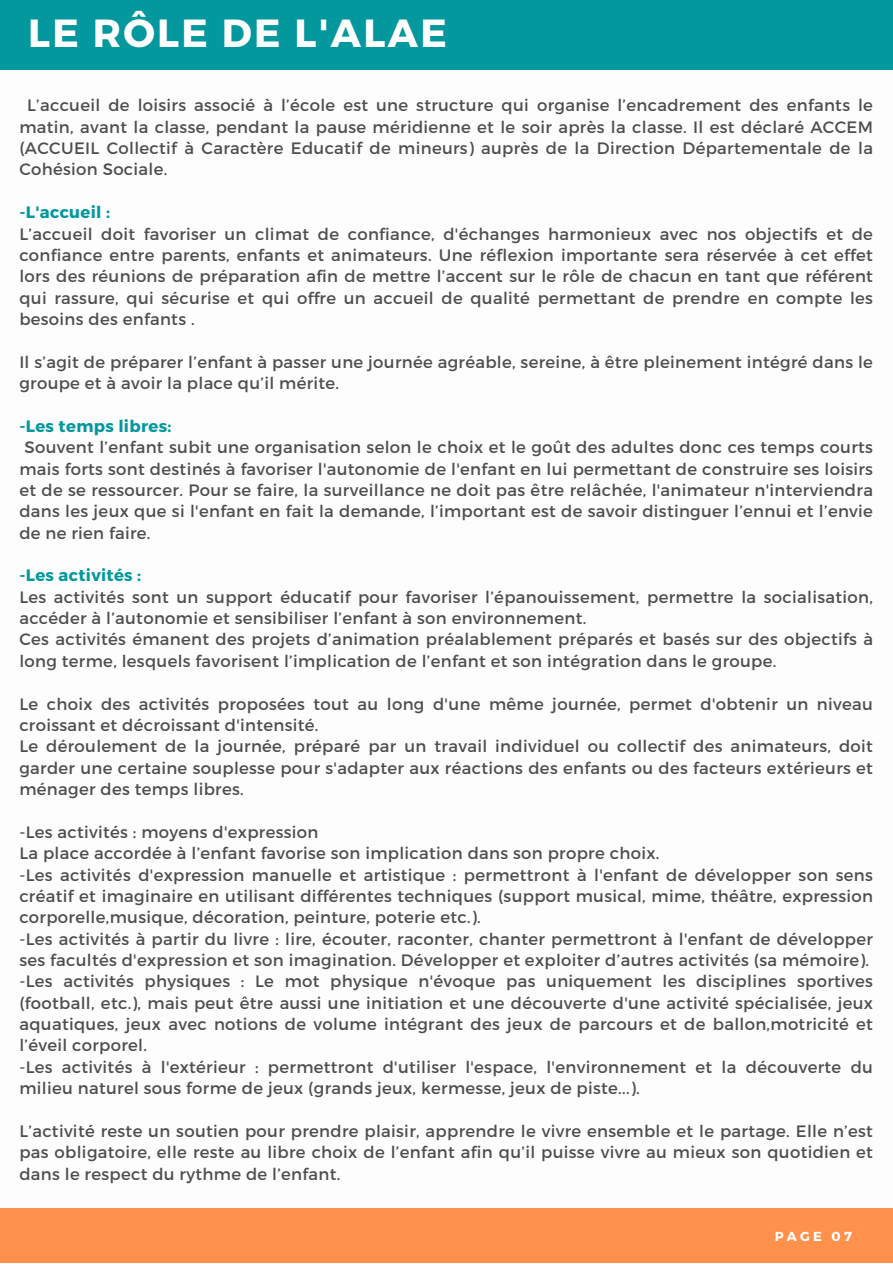
<style>
.page{position:relative;width:893px;height:1264px;background:#fff}
.page>*{position:absolute;margin:0;border:0;box-sizing:border-box;transform-origin:0 0}
.t1{font:700 39.15px "Montserrat";letter-spacing:.06em;color:#fff}
.t2{font:16.5px/21.3px "Montserrat";letter-spacing:.02em;color:#4e4e4e;text-align:justify}
.t3{font:700 16.5px "Montserrat";letter-spacing:.02em;color:#03989e}
.t4{font:700 13.05px "Montserrat";letter-spacing:.25em;color:#fff}
</style>
<div class="page">
<div style="left:0;top:0;width:892px;height:70px;background:#03989e"></div>
<div style="left:0;top:1208px;width:892px;height:54px;background:#ff914d"></div>
<p class="t1" style="left:28px;top:8px;width:420px">LE RÔLE DE L'ALAE</p>
<p class="t2" style="left:19px;top:94px;width:855px;text-indent:8px">L’accueil de loisirs associé à l’école est une structure qui organise l’encadrement des enfants le matin, avant la classe, pendant la pause méridienne et le soir après la classe. Il est déclaré ACCEM (ACCUEIL Collectif à Caractère Educatif de mineurs) auprès de la Direction Départementale de la Cohésion Sociale.</p>
<p class="t3" style="left:19px;top:201px;width:92px">-L'accueil :</p>
<p class="t2" style="left:19px;top:222px;width:855px">L’accueil doit favoriser un climat de confiance, d'échanges harmonieux avec nos objectifs et de confiance entre parents, enfants et animateurs. Une réflexion importante sera réservée à cet effet lors des réunions de préparation afin de mettre l’accent sur le rôle de chacun en tant que référent qui rassure, qui sécurise et qui offre un accueil de qualité permettant de prendre en compte les besoins des enfants .</p>
<p class="t2" style="left:19px;top:350px;width:855px">Il s’agit de préparer l’enfant à passer une journée agréable, sereine, à être pleinement intégré dans le groupe et à avoir la place qu’il mérite.</p>
<p class="t3" style="left:19px;top:415px;width:153px">-Les temps libres:</p>
<p class="t2" style="left:19px;top:436px;width:855px;text-indent:5px">Souvent l’enfant subit une organisation selon le choix et le goût des adultes donc ces temps courts mais forts sont destinés à favoriser l'autonomie de l'enfant en lui permettant de construire ses loisirs et de se ressourcer. Pour se faire, la surveillance ne doit pas être relâchée, l'animateur n'interviendra dans les jeux que si l'enfant en fait la demande, l’important est de savoir distinguer l’ennui et l’envie de ne rien faire.</p>
<p class="t3" style="left:19px;top:564px;width:123px">-Les activités :</p>
<p class="t2" style="left:19px;top:585px;width:855px">Les activités sont un support éducatif pour favoriser l’épanouissement, permettre la socialisation, accéder à l’autonomie et sensibiliser l’enfant à son environnement.</p>
<p class="t2" style="left:19px;top:628px;width:855px">Ces activités émanent des projets d’animation préalablement préparés et basés sur des objectifs à long terme, lesquels favorisent l’implication de l’enfant et son intégration dans le groupe.</p>
<p class="t2" style="left:19px;top:692px;width:855px">Le choix des activités proposées tout au long d'une même journée, permet d'obtenir un niveau croissant et décroissant d'intensité.</p>
<p class="t2" style="left:19px;top:735px;width:855px">Le déroulement de la journée, préparé par un travail individuel ou collectif des animateurs, doit garder une certaine souplesse pour s'adapter aux réactions des enfants ou des facteurs extérieurs et ménager des temps libres.</p>
<p class="t2" style="left:19px;top:820px;width:300px">-Les activités : moyens d'expression</p>
<p class="t2" style="left:19px;top:841px;width:641px">La place accordée à l’enfant favorise son implication dans son propre choix.</p>
<p class="t2" style="left:19px;top:863px;width:855px">-Les activités d'expression manuelle et artistique : permettront à l'enfant de développer son sens créatif et imaginaire en utilisant différentes techniques (support musical, mime, théâtre, expression corporelle,musique, décoration, peinture, poterie etc.).</p>
<p class="t2" style="left:19px;top:927px;width:855px">-Les activités à partir du livre : lire, écouter, raconter, chanter permettront à l'enfant de développer ses facultés d'expression et son imagination. Développer et exploiter d’autres activités (sa mémoire).</p>
<p class="t2" style="left:19px;top:970px;width:855px">-Les activités physiques : Le mot physique n'évoque pas uniquement les disciplines sportives (football, etc.), mais peut être aussi une initiation et une découverte d'une activité spécialisée, jeux aquatiques, jeux avec notions de volume intégrant des jeux de parcours et de ballon,motricité et l’éveil corporel.</p>
<p class="t2" style="left:19px;top:1055px;width:855px">-Les activités à l'extérieur : permettront d'utiliser l'espace, l'environnement et la découverte du milieu naturel sous forme de jeux (grands jeux, kermesse, jeux de piste...).</p>
<p class="t2" style="left:19px;top:1119px;width:855px">L’activité reste un soutien pour prendre plaisir, apprendre le vivre ensemble et le partage. Elle n’est pas obligatoire, elle reste au libre choix de l’enfant afin qu’il puisse vivre au mieux son quotidien et dans le respect du rythme de l’enfant.</p>
<p class="t4" style="left:774px;top:1227px;width:78px">PAGE 07</p>
</div>
